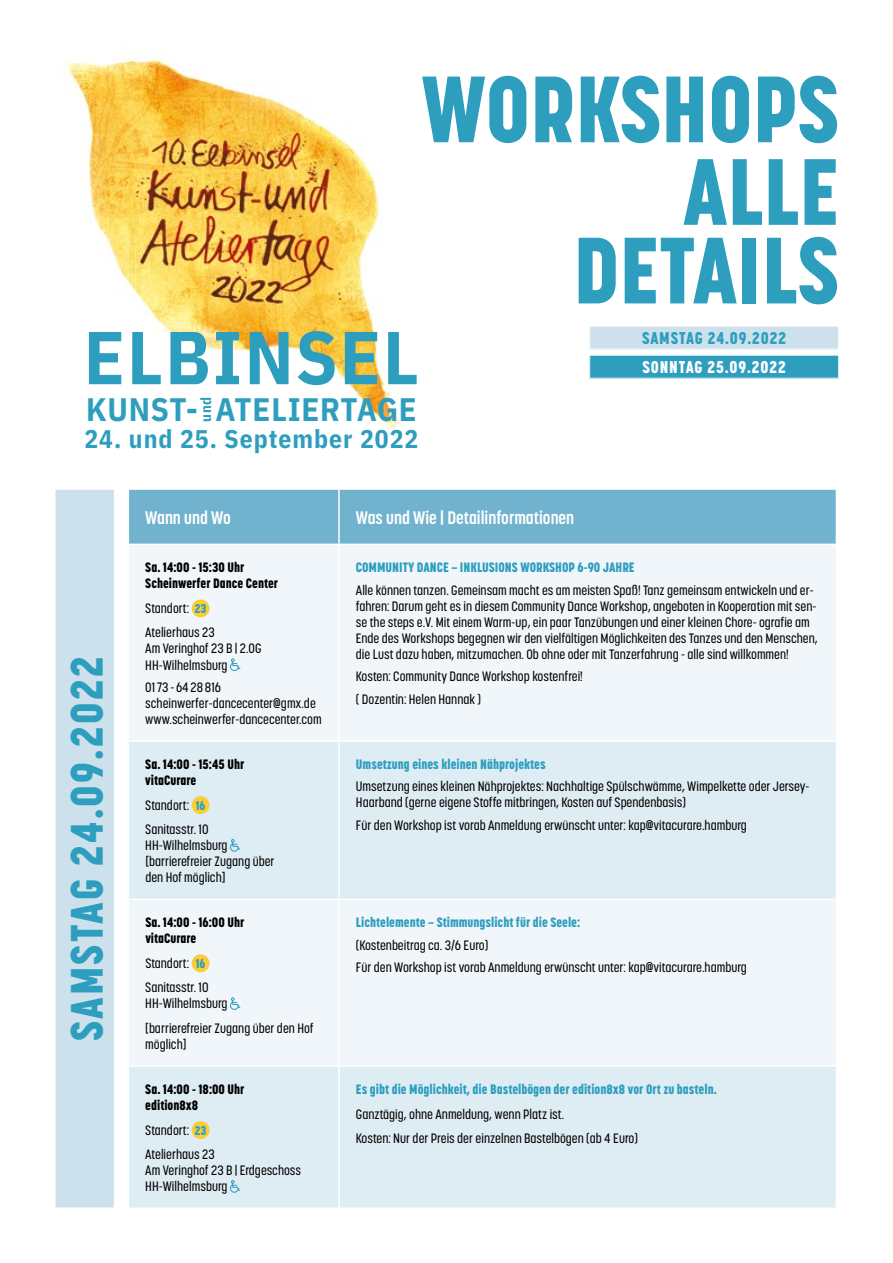
<style>
.page{position:relative;width:893px;height:1263px;background:#fff}
.page>*{position:absolute;margin:0;border:0;box-sizing:border-box;transform-origin:0 0}
.t1{font:800 93px/80.6px "Korolev Condensed";color:#2e9ebf;text-align:right}
.t2{font:700 74.85px "IBM Plex Sans Cond";letter-spacing:.03em;color:#2e9ebf}
.t3{font:800 45px "Korolev Condensed";letter-spacing:.05em;color:#2e9ebf}
.t4{font:700 32.55px "IBM Plex Sans Cond";letter-spacing:.025em;color:#2e9ebf}
.t5{font:700 25.5px "IBM Plex Sans Cond";letter-spacing:.04em;color:#2e9ebf}
.t6{font:700 18px "Korolev Condensed";color:#fff}
.t7{font:800 16.8px "Korolev Condensed";letter-spacing:.05em;color:#2e9ebf}
.t8{font:800 16.8px "Korolev Condensed";letter-spacing:.05em;color:#fff}
.t9{font:700 14.55px "IBM Plex Sans Cond";color:#2e9ebf}
.t10{font:500 13.5px/16px "Korolev Condensed";color:#000}
.t11{font:800 13.5px "Korolev Condensed";color:#2e9ebf}
.t12{font:800 13.5px/16px "Korolev Condensed";color:#000}
.s1{font-weight:800;font-size:12.6px;color:#2e9ebf}
</style>
<div class="page">
<img style="left:67px;top:59px;width:332px;height:370px">
<div style="left:129px;top:490px;width:707px;height:54px;background:#71b3ce"></div>
<div style="left:129px;top:545px;width:707px;height:195px;background:#f0f6fa"></div>
<svg style="left:129px;top:742px;width:707px;height:465px;fill:#deecf3"></svg>
<hr style="left:338px;top:490px;width:2px;height:54px;background:#fff">
<hr style="left:338px;top:545px;width:2px;height:195px;background:#fff">
<hr style="left:338px;top:742px;width:2px;height:156px;background:#fff">
<hr style="left:339px;top:898px;width:498px;height:2px;background:#fff">
<hr style="left:338px;top:900px;width:2px;height:165px;background:#fff">
<hr style="left:339px;top:1065px;width:498px;height:2px;background:#fff">
<hr style="left:338px;top:1067px;width:2px;height:140px;background:#fff">
<hr style="left:128px;top:898px;width:211px;height:2px;background:#fff">
<hr style="left:128px;top:1065px;width:211px;height:2px;background:#fff">
<div style="left:192px;top:599px;width:18px;height:18px;background:#fccc34;border-radius:50%"></div>
<svg style="left:229px;top:658px;width:12px;height:13px"></svg>
<div style="left:192px;top:796px;width:18px;height:18px;background:#fccc34;border-radius:50%"></div>
<svg style="left:229px;top:838px;width:12px;height:14px"></svg>
<div style="left:192px;top:954px;width:18px;height:18px;background:#fccc34;border-radius:50%"></div>
<svg style="left:229px;top:997px;width:12px;height:13px"></svg>
<div style="left:192px;top:1121px;width:18px;height:18px;background:#fccc34;border-radius:50%"></div>
<svg style="left:229px;top:1179px;width:12px;height:14px"></svg>
<div style="left:55px;top:489px;width:60px;height:719px;background:#cce1ec"></div>
<div style="left:54px;top:488px;width:61px;height:721px;border:2px solid #fff"></div>
<div style="left:590px;top:326px;width:249px;height:23px;background:#cce1ec"></div>
<div style="left:589px;top:326px;width:250px;height:23px;border:1px solid #fff"></div>
<div style="left:590px;top:355px;width:249px;height:23px;background:#2e9ebf"></div>
<h1 class="t1" style="left:422px;top:68px;width:419px">WORKSHOPS<br>ALLE<br>DETAILS</h1>
<h2 class="t2" style="left:84px;top:298px;width:337px">ELBINSEL</h2>
<h3 class="t4" style="left:86px;top:383px;width:332px">KUNST- ATELIERTAGE</h3>
<h3 class="t5" style="left:84px;top:419px;width:335px">24. und 25. September 2022</h3>
<p class="t9" style="left:194px;top:421px;width:26px;rotate:-90deg">und</p>
<p class="t7" style="left:642px;top:328px;width:146px">SAMSTAG 24.09.2022</p>
<p class="t8" style="left:642px;top:357px;width:145px">SONNTAG 25.09.2022</p>
<h3 class="t3" style="left:59px;top:1041px;width:386px;rotate:-90deg">SAMSTAG 24.09.2022</h3>
<h3 class="t6" style="left:145px;top:507px;width:87px">Wann und Wo</h3>
<h3 class="t6" style="left:356px;top:507px;width:220px">Was und Wie | Detailinformationen</h3>
<p class="t12" style="left:145px;top:559px;width:134px">Sa. 14:00 - 15:30 Uhr<br>Scheinwerfer Dance Center</p>
<p class="t10" style="left:145px;top:596px;width:71px;line-height:24.6px">Standort: <span class="s1">23<br></span>Atelierhaus 23</p>
<p class="t10" style="left:145px;top:641px;width:118px">Am Veringhof 23 B | 2.OG<br>HH-Wilhelmsburg</p>
<p class="t10" style="left:145px;top:679px;width:178px">01 73 - 64 28 816 scheinwerfer-dancecenter@gmx.de www.scheinwerfer-dancecenter.com</p>
<p class="t11" style="left:356px;top:559px;width:280px">COMMUNITY DANCE – INKLUSIONS WORKSHOP 6-90 JAHRE</p>
<p class="t10" style="left:356px;top:582px;width:463px">Alle können tanzen. Gemeinsam macht es am meisten Spaß! Tanz gemeinsam entwickeln und er&shy;fahren: Darum geht es in diesem Community Dance Workshop, angeboten in Kooperation mit sen&shy;se the steps e.V. Mit einem Warm-up, ein paar Tanzübungen und einer kleinen Chore- ografie am Ende des Workshops begegnen wir den vielfältigen Möglichkeiten des Tanzes und den Menschen, die Lust dazu haben, mitzumachen. Ob ohne oder mit Tanzerfahrung - alle sind willkommen!</p>
<p class="t10" style="left:356px;top:665px;width:228px;line-height:22.4px">Kosten: Community Dance Workshop kostenfrei! ( Dozentin: Helen Hannak )</p>
<p class="t12" style="left:145px;top:756px;width:101px">Sa. 14:00 - 15:45 Uhr vitaCurare</p>
<p class="t10" style="left:145px;top:792px;width:65px;line-height:24.6px">Standort: <span class="s1">16<br></span>Sanitasstr. 10</p>
<p class="t10" style="left:145px;top:837px;width:131px">HH-Wilhelmsburg [barrierefreier Zugang über den Hof möglich]</p>
<p class="t12" style="left:145px;top:914px;width:101px">Sa. 14:00 - 16:00 Uhr vitaCurare</p>
<p class="t10" style="left:145px;top:951px;width:65px;line-height:24.6px">Standort: <span class="s1">16<br></span>Sanitasstr. 10</p>
<p class="t10" style="left:145px;top:991px;width:170px;line-height:24.6px">HH-Wilhelmsburg<br>[barrierefreier Zugang über den Hof</p>
<p class="t10" style="left:145px;top:1036px;width:43px">möglich]</p>
<p class="t12" style="left:145px;top:1081px;width:101px">Sa. 14:00 - 18:00 Uhr edition8x8</p>
<p class="t10" style="left:145px;top:1117px;width:71px;line-height:24.6px">Standort: <span class="s1">23<br></span>Atelierhaus 23</p>
<p class="t10" style="left:145px;top:1162px;width:157px">Am Veringhof 23 B | Erdgeschoss<br>HH-Wilhelmsburg</p>
<p class="t11" style="left:356px;top:756px;width:191px">Umsetzung eines kleinen Nähprojektes</p>
<p class="t10" style="left:356px;top:778px;width:455px">Umsetzung eines kleinen Nähprojektes: Nachhaltige Spülschwämme, Wimpelkette oder Jersey-<br>Haarband (gerne eigene Stoffe mitbringen, Kosten auf Spendenbasis)</p>
<p class="t10" style="left:356px;top:817px;width:392px">Für den Workshop ist vorab Anmeldung erwünscht unter: kap@vitacurare.hamburg</p>
<p class="t11" style="left:356px;top:914px;width:226px">Lichtelemente – Stimmungslicht für die Seele:</p>
<p class="t10" style="left:356px;top:934px;width:392px;line-height:22.4px">(Kostenbeitrag ca. 3/6 Euro)<br>Für den Workshop ist vorab Anmeldung erwünscht unter: kap@vitacurare.hamburg</p>
<p class="t11" style="left:356px;top:1081px;width:362px">Es gibt die Möglichkeit, die Bastelbögen der edition8x8 vor Ort zu basteln.</p>
<p class="t10" style="left:356px;top:1101px;width:283px;line-height:24.6px">Ganztägig, ohne Anmeldung, wenn Platz ist.<br>Kosten: Nur der Preis der einzelnen Bastelbögen (ab 4 Euro)</p>
</div>
